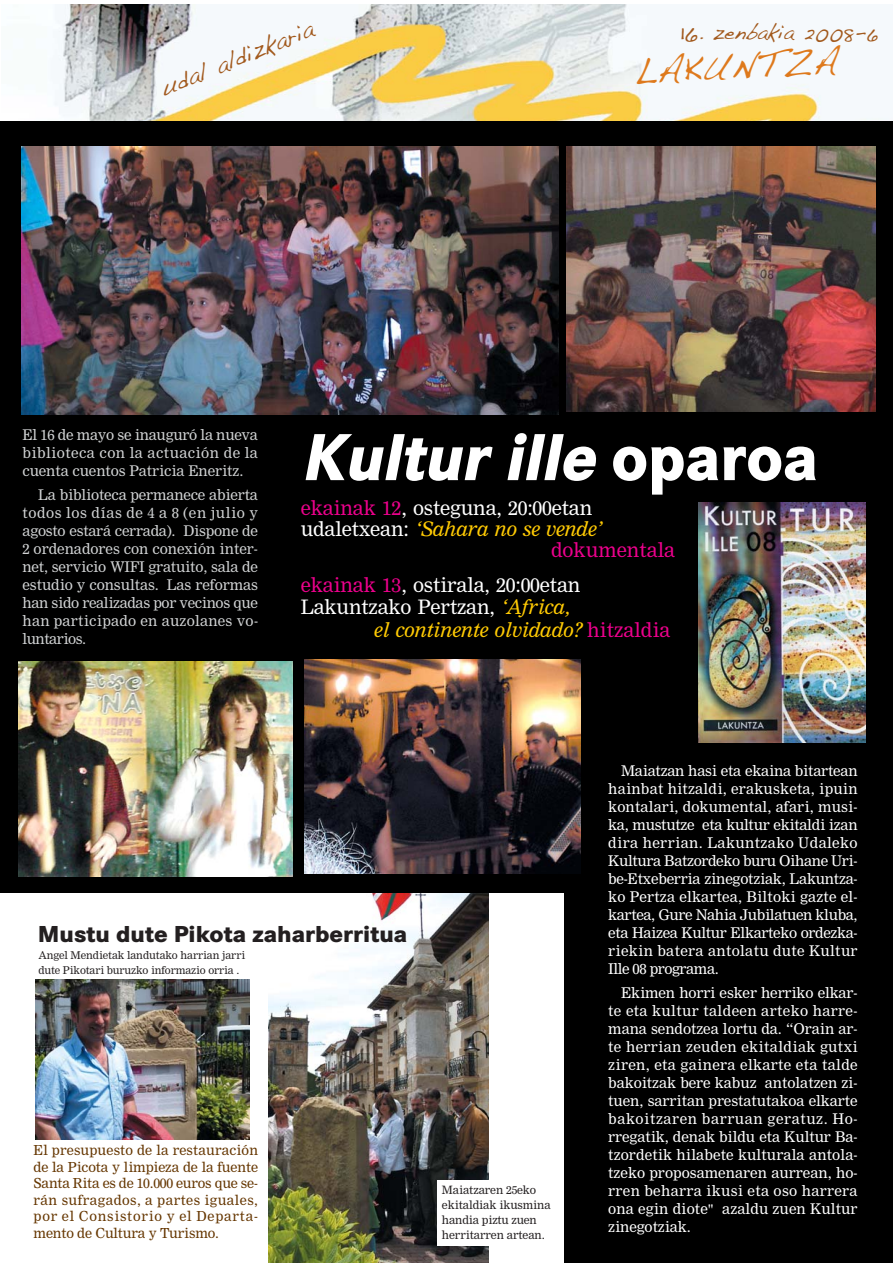
<style>
.page{position:relative;width:893px;height:1263px;background:#fff}
.page>*{position:absolute;margin:0;border:0;box-sizing:border-box;transform-origin:0 0}
.t1{font:italic 800 69px "Corporate S";color:#fff;scale:.9 1}
.t2{font:36px "Handwriting Dakota";color:#de791c}
.t3{font:800 24px "Corporate S";color:#231f20}
.t4{font:24px "Handwriting Dakota";color:#a25a1e}
.t5{font:21px "Handwriting Dakota";color:#a25a1e}
.t6{font:19.5px "M Nimrod";letter-spacing:-.01em;color:#fff}
.t7{font:italic 19.5px "M Nimrod";letter-spacing:-.01em;color:#ffcb04}
.t8{font:19.5px "M Nimrod";color:#ec008c}
.t9{font:14.4px/18px "M Nimrod";letter-spacing:.005em;color:#fff;text-align:justify}
.t10{font:14.4px/18px "M Nimrod";letter-spacing:-.01em;color:#d1d3d4;text-align:justify}
.t11{font:13.5px/16.5px "M Nimrod";letter-spacing:.045em;color:#653600;text-align:justify}
.t12{font:11.25px/15px "M Nimrod";letter-spacing:-.01em;color:#231f20}
.t13{font:10.5px/15px "M Nimrod";letter-spacing:-.01em;color:#231f20}
.s1{font-size:24px}
.s2{font-style:normal}
.s3{color:#ec008c}
.s4{font-style:normal;color:#fff}
.s5{font-style:italic;color:#ffcb04}
.s6{font-style:normal;color:#ec008c}
</style>
<div class="page">
<img style="left:268px;top:892px;width:220px;height:371px">
<img style="left:55px;top:4px;width:837px;height:117px">
<div style="left:564px;top:664px;width:328px;height:599px;background:#000"></div>
<div style="left:0;top:121px;width:892px;height:771px;background:#000"></div>
<img style="left:35px;top:979px;width:214px;height:160px">
<div style="left:437px;top:1180px;width:124px;height:66px;background:#fff"></div>
<img style="left:305px;top:659px;width:275px;height:215px">
<img style="left:566px;top:147px;width:309px;height:265px">
<img style="left:22px;top:146px;width:537px;height:268px">
<img style="left:18px;top:662px;width:274px;height:214px">
<img style="left:698px;top:503px;width:167px;height:240px">
<h3 class="t4" style="left:158px;top:82px;width:164px;rotate:-22deg">udal aldizkaria</h3>
<h3 class="t5" style="left:680px;top:26px;width:199px"><span class="s1">16</span>. zenbakia 2008-6</h3>
<h2 class="t2" style="left:633px;top:61px;width:206px;rotate:-3deg">LAKUNTZA</h2>
<p class="t10" style="left:22px;top:427px;width:237px">El 16 de mayo se inauguró la nueva biblioteca con la actuación de la cuenta cuentos Patricia Eneritz.</p>
<p class="t10" style="left:22px;top:488px;width:237px;text-indent:16px">La biblioteca permanece abierta todos los días de 4 a 8 (en julio y agosto estará cerrada). Dispone de 2 ordenadores con conexión inter&shy;net, servicio WIFI gratuito, sala de estudio y consultas. Las reformas han sido realizadas por vecinos que han participado en auzolanes vo&shy;luntarios.</p>
<h1 class="t1" style="left:301px;top:431px;width:576px">Kultur ille <span class="s2">oparoa</span></h1>
<h3 class="t6" style="left:301px;top:501px;width:293px"><span class="s3">ekainak 12</span>, osteguna, 20:00etan</h3>
<h3 class="t7" style="left:301px;top:522px;width:303px"><span class="s4">udaletxean:</span> ‘Sahara no se vende’</h3>
<h3 class="t8" style="left:551px;top:543px;width:126px">dokumentala</h3>
<h3 class="t6" style="left:301px;top:578px;width:281px"><span class="s3">ekainak 13</span>, ostirala, 20:00etan</h3>
<h3 class="t6" style="left:301px;top:600px;width:271px">Lakuntzako Pertzan, <span class="s5">‘Africa,</span></h3>
<h3 class="t7" style="left:374px;top:623px;width:298px">el continente olvidado? <span class="s6">hitzaldia</span></h3>
<h3 class="t3" style="left:38px;top:925px;width:371px">Mustu dute Pikota zaharberritua</h3>
<p class="t13" style="left:38px;top:949px;width:208px">Angel Mendietak landutako harrian jarri dute Pikotari buruzko informazio orria .</p>
<p class="t11" style="left:34px;top:1144px;width:226px">El presupuesto de la restauración de la Picota y limpieza de la fuente Santa Rita es de 10.000 euros que se&shy;rán sufragados, a partes iguales, por el Consistorio y el Departa&shy;mento de Cultura y Turismo.</p>
<p class="t12" style="left:442px;top:1183px;width:110px">Maiatzaren 25eko ekitaldiak ikusmina handia piztu zuen herritarren artean.</p>
<p class="t9" style="left:608px;top:763px;width:251px;text-indent:13px">Maiatzan hasi eta ekaina bitartean hainbat hitzaldi, erakusketa, ipuin kontalari, dokumental, afari, musi&shy;ka, mustutze eta kultur ekitaldi izan dira herrian. Lakuntzako Udaleko Kultura Batzordeko buru Oihane Uri&shy;be-Etxeberria zinegotziak, Lakuntza&shy;ko Pertza elkartea, Biltoki gazte el&shy;kartea, Gure Nahia Jubilatuen kluba, eta Haizea Kultur Elkarteko ordezka&shy;riekin batera antolatu dute Kultur Ille 08 programa.</p>
<p class="t9" style="left:608px;top:986px;width:251px;text-indent:13px">Ekimen horri esker herriko elkar&shy;te eta kultur taldeen arteko harre&shy;mana sendotzea lortu da. “Orain ar&shy;te herrian zeuden ekitaldiak gutxi ziren, eta gainera elkarte eta talde bakoitzak bere kabuz antolatzen zi&shy;tuen, sarritan prestatutakoa elkarte bakoitzaren barruan geratuz. Ho&shy;rregatik, denak bildu eta Kultur Ba&shy;tzordetik hilabete kulturala antola&shy;tzeko proposamenaren aurrean, ho&shy;rren beharra ikusi eta oso harrera ona egin diote" azaldu zuen Kultur zinegotziak.</p>
</div>
